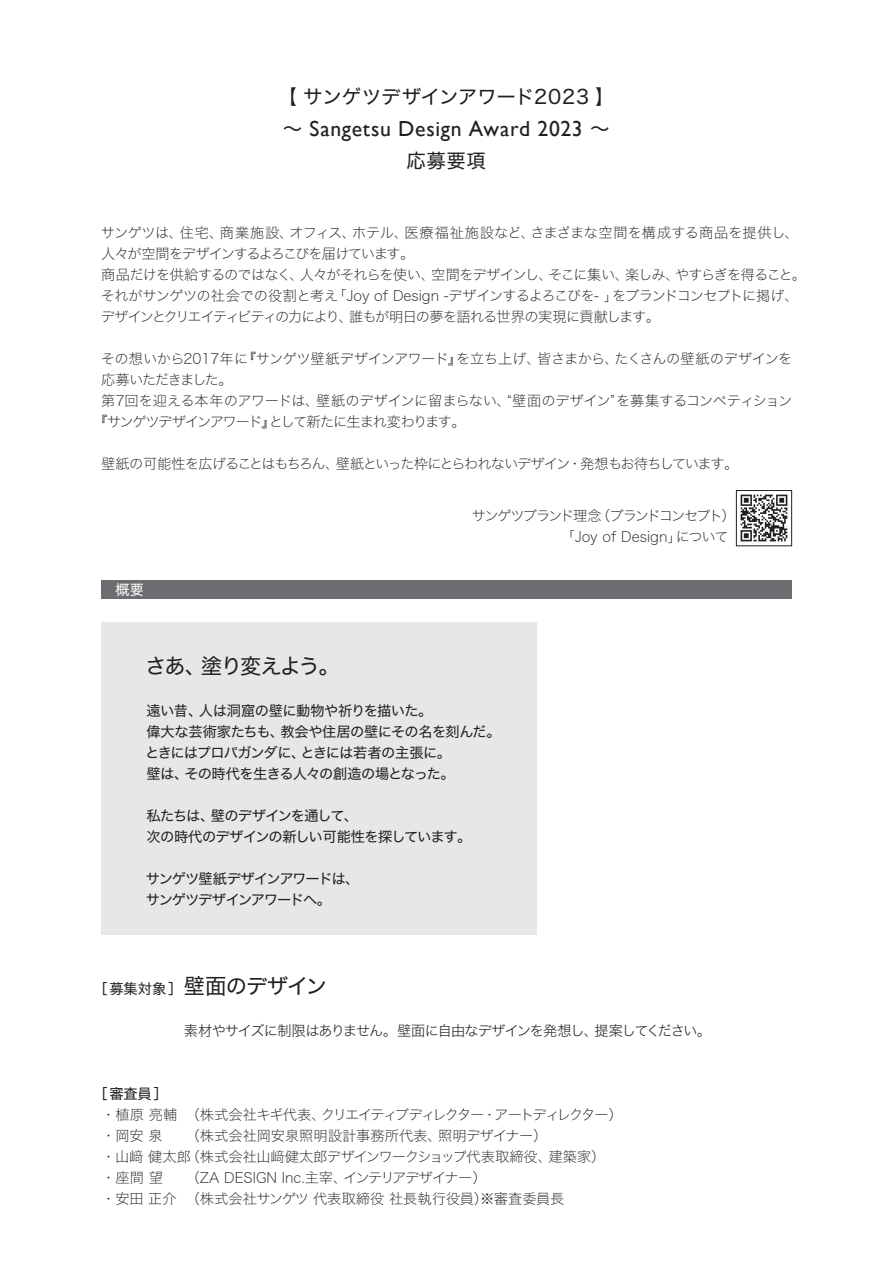
<style>
.page{position:relative;width:893px;height:1263px;background:#fff}
.page>*{position:absolute;margin:0;border:0;box-sizing:border-box;transform-origin:0 0}
.t1{font:21.75px "Gill Sans";letter-spacing:.03em;color:#231f20}
.t2{font:21.3px "Hira Kaku Std N W4";letter-spacing:-.035em;color:#231f20}
.t3{font:21.3px "Hira Kaku Std N W4";letter-spacing:-.09em;color:#231f20}
.t4{font:19.5px "Hira Kaku Std N W4";color:#231f20}
.t5{font:14.25px/21px "Hira Kaku Std N W1";letter-spacing:-.05em;color:#231f20}
.t6{font:14.25px/21px "Hira Kaku Std N W4";letter-spacing:-.05em;color:#231f20}
.t7{font:14.25px/21px "Hira Kaku Std N W1";color:#231f20}
.t8{font:14.25px/21px "Hira Kaku Std N W1";letter-spacing:-.085em;color:#231f20}
.t9{font:14.25px/21px "Hira Kaku Std N W1";letter-spacing:-.09em;color:#231f20}
.t10{font:14.25px "Hira Kaku Std N W1";letter-spacing:-.025em;color:#231f20}
.t11{font:14.25px "Hira Kaku Std N W1";letter-spacing:-.02em;color:#231f20}
.t12{font:14.25px "Hira Kaku Std N W2";letter-spacing:-.08em;color:#231f20}
.t13{font:14.25px/21px "Hira Kaku Std N W4";letter-spacing:-.075em;color:#231f20}
.t14{font:14.25px "Hira Kaku Std N W1";letter-spacing:-.1em;color:#231f20}
.t15{font:14.25px "Hira Kaku Std N W4";color:#fff}
.s1{font-family:"Hira Kaku Std N W2"}
.s2{font-family:"Hira Kaku Std N W4";font-size:19.5px}
.s3{font-size:14.25px}
</style>
<div class="page">
<div style="left:101px;top:622px;width:435px;height:312px;background:#e6e7e9"></div>
<div style="left:101px;top:580px;width:691px;height:18px;background:#6c6d70"></div>
<img style="left:740px;top:494px;width:48px;height:48px">
<div style="left:736px;top:490px;width:56px;height:56px;border:1px solid #231f20"></div>
<h3 class="t4" style="left:278px;top:82px;width:339px"><span class="s1">【</span>サンゲツデザインアワード2023 <span class="s1">】</span></h3>
<h1 class="t1" style="left:283px;top:116px;width:328px"><span class="s2">～</span> Sangetsu Design Award 2023 <span class="s2">～</span></h1>
<h3 class="t4" style="left:406px;top:146px;width:81px">応募要項</h3>
<p class="t5" style="left:101px;top:222px;width:707px">サンゲツは、住宅、商業施設、オフィス、ホテル、医療福祉施設など、さまざまな空間を構成する商品を提供し、人々が空間をデザインするよろこびを届けています。<br>商品だけを供給するのではなく、人々がそれらを使い、空間をデザインし、そこに集い、楽しみ、やすらぎを得ること。それがサンゲツの社会での役割と考え「Joy of Design -デザインするよろこびを- 」をブランドコンセプトに掲げ、デザインとクリエイティビティの力により、誰もが明日の夢を語れる世界の実現に貢献します。</p>
<p class="t10" style="left:101px;top:348px;width:693px">その想いから2017年に『サンゲツ壁紙デザインアワード』を立ち上げ、皆さまから、たくさんの壁紙のデザインを</p>
<p class="t14" style="left:101px;top:369px;width:133px">応募いただきました。</p>
<p class="t11" style="left:101px;top:390px;width:693px">第7回を迎える本年のアワードは、壁紙のデザインに留まらない、“壁面のデザイン”を募集するコンペティション</p>
<p class="t9" style="left:93px;top:411px;width:374px">『サンゲツデザインアワード』として新たに生まれ変わります。</p>
<p class="t8" style="left:101px;top:453px;width:638px">壁紙の可能性を広げることはもちろん、壁紙といった枠にとらわれないデザイン・発想もお待ちしています。</p>
<p class="t9" style="left:561px;top:505px;width:177px;text-indent:-89px">サンゲツブランド理念（ブランドコンセプト）「Joy of Design」について</p>
<p class="t15" style="left:101px;top:579px;width:44px">　概要</p>
<h2 class="t3" style="left:145px;top:649px;width:196px">さあ、塗り変えよう。</h2>
<p class="t6" style="left:145px;top:700px;width:357px">遠い昔、人は洞窟の壁に動物や祈りを描いた。<br>偉大な芸術家たちも、教会や住居の壁にその名を刻んだ。ときにはプロパガンダに、ときには若者の主張に。<br>壁は、その時代を生きる人々の創造の場となった。</p>
<p class="t6" style="left:146px;top:805px;width:327px">私たちは、壁のデザインを通して、<br>次の時代のデザインの新しい可能性を探しています。</p>
<p class="t13" style="left:146px;top:868px;width:215px">サンゲツ壁紙デザインアワードは、サンゲツデザインアワードへ。</p>
<h2 class="t2" style="left:93px;top:970px;width:235px"><span class="s3">［募集対象］</span>壁面のデザイン</h2>
<p class="t12" style="left:184px;top:1020px;width:529px">素材やサイズに制限はありません。壁面に自由なデザインを発想し、提案してください。</p>
<p class="t6" style="left:93px;top:1083px;width:76px">［審査員］</p>
<p class="t8" style="left:101px;top:1104px;width:523px">・植原亮輔（株式会社キギ代表、クリエイティブディレクター・アートディレクター）・岡安泉</p>
<p class="t7" style="left:101px;top:1125px;width:506px;text-indent:84px">（株式会社岡安泉照明設計事務所代表、照明デザイナー）<br>・山﨑健太郎（株式会社山﨑健太郎デザインワークショップ代表取締役、建築家）・座間望</p>
<p class="t7" style="left:101px;top:1167px;width:465px;text-indent:84px">（ZA DESIGN Inc.主宰、インテリアデザイナー）　<br>・安田正介 （株式会社サンゲツ代表取締役社長執行役員）※審査委員長</p>
</div>
